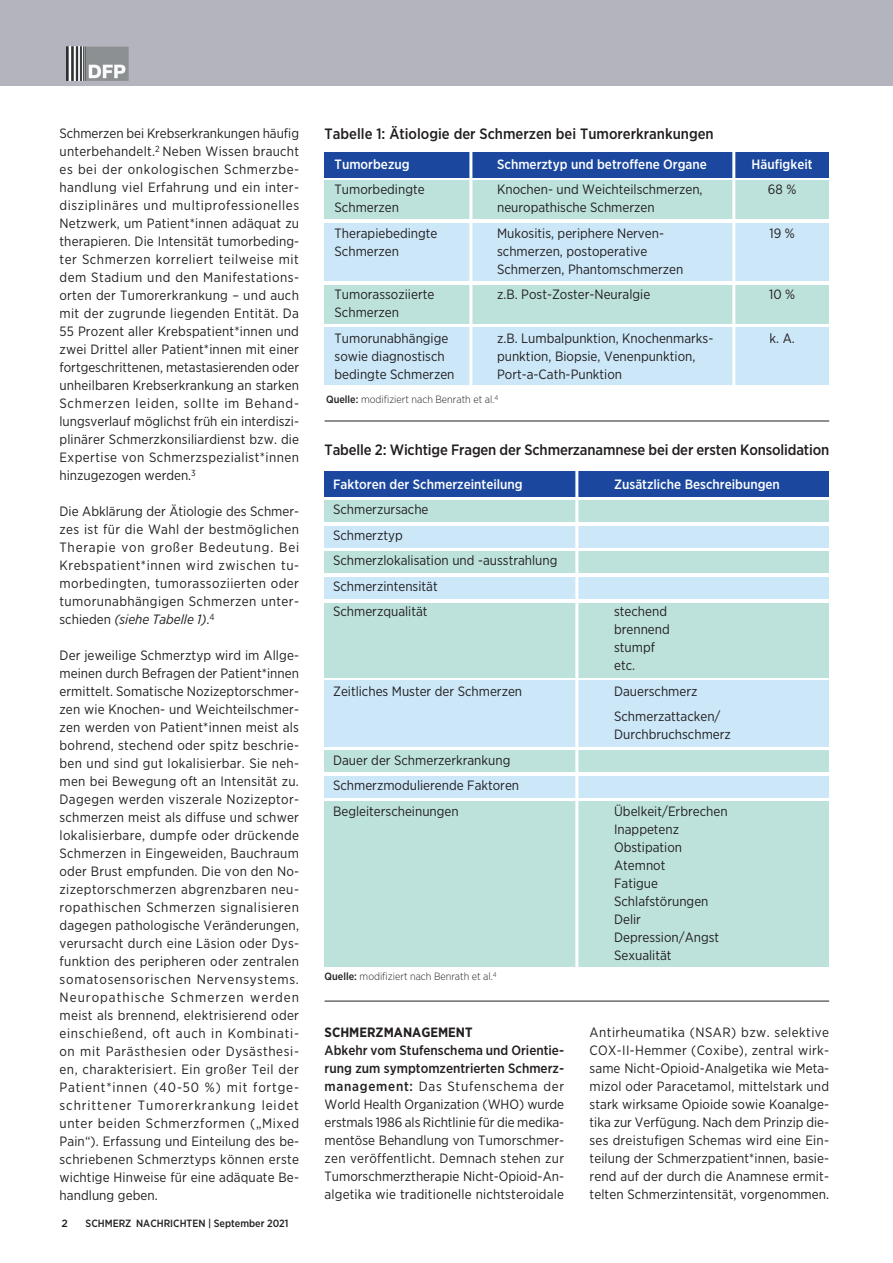
<style>
.page{position:relative;width:893px;height:1263px;background:#fff}
.page>*{position:absolute;margin:0;border:0;box-sizing:border-box;transform-origin:0 0}
.Brot{font:500 15px "Gotham Narrow";letter-spacing:-.01em;color:#231f20}
.Brot-2{font:13.5px/18px "Gotham Narrow";color:#231f20;text-align:justify}
.Brot-3{font:500 13.5px "Gotham Narrow";color:#fff}
.Brot-4{font:700 13.5px "Gotham Narrow";color:#231f20}
.Quelle_text{font:300 10.5px "Gotham Narrow";color:#231f20}
.t1{font:500 10.5px "Gotham Narrow";color:#231f20}
.t2{font:500 10.5px "Gotham";color:#231f20}
.s1{font-style:italic}
.s2{font-weight:500}
</style>
<div class="page">
<div style="left:325px;top:152px;width:504px;height:26px;background:#1b489e"></div>
<div style="left:325px;top:471px;width:504px;height:25px;background:#1b489e"></div>
<div style="left:325px;top:181px;width:504px;height:38px;background:#bde2dc"></div>
<div style="left:325px;top:501px;width:504px;height:21px;background:#bde2dc"></div>
<div style="left:325px;top:552px;width:504px;height:21px;background:#bde2dc"></div>
<div style="left:325px;top:750px;width:504px;height:22px;background:#bde2dc"></div>
<div style="left:325px;top:603px;width:504px;height:75px;background:#bde2dc"></div>
<div style="left:325px;top:802px;width:504px;height:165px;background:#bde2dc"></div>
<div style="left:325px;top:223px;width:504px;height:58px;background:#cbe7f8"></div>
<div style="left:325px;top:526px;width:504px;height:21px;background:#cbe7f8"></div>
<div style="left:325px;top:577px;width:504px;height:21px;background:#cbe7f8"></div>
<div style="left:325px;top:776px;width:504px;height:21px;background:#cbe7f8"></div>
<div style="left:325px;top:681px;width:504px;height:66px;background:#cbe7f8"></div>
<div style="left:325px;top:327px;width:504px;height:58px;background:#cbe7f8"></div>
<div style="left:325px;top:285px;width:504px;height:38px;background:#bde2dc"></div>
<div style="left:0;top:0;width:893px;height:85px;background:#b3b4be"></div>
<img style="left:66px;top:47px;width:62px;height:33px">
<hr style="left:325px;top:421px;width:504px;height:1px;background:#231f20">
<hr style="left:325px;top:1001px;width:504px;height:1px;background:#231f20">
<hr style="left:469px;top:152px;width:3px;height:238px;background:#fff">
<hr style="left:575px;top:467px;width:3px;height:504px;background:#fff">
<hr style="left:732px;top:152px;width:3px;height:238px;background:#fff">
<p class="Brot-2" style="left:60px;top:123px;width:241px">Schmerzen bei Krebserkrankungen häufig unterbehandelt.<sup>2</sup> Neben Wissen braucht es bei der onkologischen Schmerzbe&shy;handlung viel Erfahrung und ein inter&shy;disziplinäres und multiprofessionelles Netzwerk, um Patient*innen adäquat zu therapieren. Die Intensität tumorbeding&shy;ter Schmerzen korreliert teilweise mit dem Stadium und den Manifestations&shy;orten der Tumorerkrankung – und auch mit der zugrunde liegenden Entität. Da 55 Prozent aller Krebspatient*innen und zwei Drittel aller Patient*innen mit einer fortgeschrittenen, metastasierenden oder unheilbaren Krebserkrankung an starken Schmerzen leiden, sollte im Behand&shy;lungsverlauf möglichst früh ein interdiszi&shy;plinärer Schmerzkonsiliardienst bzw. die Expertise von Schmerzspezialist*innen hinzugezogen werden.<sup>3</sup></p>
<p class="Brot-2" style="left:60px;top:501px;width:241px">Die Abklärung der Ätiologie des Schmer&shy;zes ist für die Wahl der bestmöglichen Therapie von großer Bedeutung. Bei Krebspatient*innen wird zwischen tu&shy;morbedingten, tumorassoziierten oder tumorunabhängigen Schmerzen unter&shy;schieden <span class="s1">(siehe Tabelle 1)</span>.<sup>4</sup></p>
<p class="Brot-2" style="left:60px;top:645px;width:241px">Der jeweilige Schmerztyp wird im Allge&shy;meinen durch Befragen der Patient*innen ermittelt. Somatische Nozizeptorschmer&shy;zen wie Knochen- und Weichteilschmer&shy;zen werden von Patient*innen meist als bohrend, stechend oder spitz beschrie&shy;ben und sind gut lokalisierbar. Sie neh&shy;men bei Bewegung oft an Intensität zu.<br>Dagegen werden viszerale Nozizeptor&shy;schmerzen meist als diffuse und schwer lokalisierbare, dumpfe oder drückende Schmerzen in Eingeweiden, Bauchraum oder Brust empfunden. Die von den No&shy;zizeptorschmerzen abgrenzbaren neu&shy;ropathischen Schmerzen signalisieren dagegen pathologische Veränderungen, verursacht durch eine Läsion oder Dys&shy;funktion des peripheren oder zentralen somatosensorischen Nervensystems.<br>Neuropathische Schmerzen werden meist als brennend, elektrisierend oder einschießend, oft auch in Kombinati&shy;on mit Parästhesien oder Dysästhesi&shy;en, charakterisiert. Ein großer Teil der Patient*innen (40-50 %) mit fortge&shy;schrittener Tumorerkrankung leidet unter beiden Schmerzformen („Mixed Pain“). Erfassung und Einteilung des be&shy;schriebenen Schmerztyps können erste wichtige Hinweise für eine adäquate Be&shy;handlung geben.</p>
<p class="t2" style="left:62px;top:1216px;width:8px">2</p>
<p class="t1" style="left:86px;top:1216px;width:204px">SCHMERZ NACHRICHTEN | September 2021</p>
<p class="Brot" style="left:325px;top:124px;width:391px">Tabelle 1: Ätiologie der Schmerzen bei Tumorerkrankungen</p>
<p class="Brot-3" style="left:335px;top:155px;width:77px">Tumorbezug</p>
<p class="Brot-3" style="left:497px;top:155px;width:211px">Schmerztyp und betroffene Organe</p>
<p class="Brot-3" style="left:752px;top:155px;width:62px">Häufigkeit</p>
<p class="Brot-2" style="left:335px;top:180px;width:92px">Tumorbedingte</p>
<p class="Brot-2" style="left:497px;top:180px;width:207px">Knochen- und Weichteilschmerzen,</p>
<p class="Brot-2" style="left:768px;top:180px;width:30px">68 %</p>
<p class="Brot-2" style="left:335px;top:198px;width:66px">Schmerzen</p>
<p class="Brot-2" style="left:497px;top:198px;width:159px">neuropathische Schmerzen</p>
<p class="Brot-2" style="left:335px;top:223px;width:104px">Therapiebedingte</p>
<p class="Brot-2" style="left:497px;top:223px;width:168px">Mukositis, periphere Nerven-</p>
<p class="Brot-2" style="left:769px;top:223px;width:27px">19 %</p>
<p class="Brot-2" style="left:335px;top:241px;width:66px">Schmerzen</p>
<p class="Brot-2" style="left:497px;top:241px;width:152px">schmerzen, postoperative</p>
<p class="Brot-2" style="left:497px;top:259px;width:188px">Schmerzen, Phantomschmerzen</p>
<p class="Brot-2" style="left:335px;top:285px;width:101px">Tumorassoziierte</p>
<p class="Brot-2" style="left:497px;top:285px;width:155px">z.B. Post-Zoster-Neuralgie</p>
<p class="Brot-2" style="left:769px;top:285px;width:28px">10 %</p>
<p class="Brot-2" style="left:335px;top:303px;width:66px">Schmerzen</p>
<p class="Brot-2" style="left:335px;top:328px;width:115px">Tumorunabhängige</p>
<p class="Brot-2" style="left:497px;top:328px;width:218px">z.B. Lumbalpunktion, Knochenmarks-</p>
<p class="Brot-2" style="left:769px;top:328px;width:27px">k. A.</p>
<p class="Brot-2" style="left:335px;top:346px;width:112px">sowie diagnostisch</p>
<p class="Brot-2" style="left:497px;top:346px;width:200px">punktion, Biopsie, Venenpunktion,</p>
<p class="Brot-2" style="left:335px;top:364px;width:121px">bedingte Schmerzen</p>
<p class="Brot-2" style="left:497px;top:364px;width:127px">Port-a-Cath-Punktion</p>
<p class="Quelle_text" style="left:326px;top:392px;width:174px"><span class="s2">Quelle:</span> modifiziert nach Benrath et al.<sup>4</sup></p>
<p class="Brot" style="left:325px;top:440px;width:506px">Tabelle 2: Wichtige Fragen der Schmerzanamnese bei der ersten Konsolidation</p>
<p class="Brot-3" style="left:333px;top:475px;width:191px">Faktoren der Schmerzeinteilung</p>
<p class="Brot-3" style="left:614px;top:475px;width:167px">Zusätzliche Beschreibungen</p>
<p class="Brot-2" style="left:333px;top:500px;width:97px">Schmerzursache</p>
<p class="Brot-2" style="left:333px;top:526px;width:71px">Schmerztyp</p>
<p class="Brot-2" style="left:333px;top:551px;width:226px">Schmerzlokalisation und -ausstrahlung</p>
<p class="Brot-2" style="left:333px;top:577px;width:106px">Schmerzintensität</p>
<p class="Brot-2" style="left:333px;top:602px;width:96px">Schmerzqualität</p>
<p class="Brot-2" style="left:614px;top:602px;width:54px">stechend</p>
<p class="Brot-2" style="left:614px;top:620px;width:57px">brennend</p>
<p class="Brot-2" style="left:614px;top:638px;width:42px">stumpf</p>
<p class="Brot-2" style="left:614px;top:656px;width:23px">etc.</p>
<p class="Brot-2" style="left:333px;top:682px;width:191px">Zeitliches Muster der Schmerzen</p>
<p class="Brot-2" style="left:614px;top:682px;width:85px">Dauerschmerz</p>
<p class="Brot-2" style="left:614px;top:707px;width:108px">Schmerzattacken/</p>
<p class="Brot-2" style="left:614px;top:725px;width:118px">Durchbruchschmerz</p>
<p class="Brot-2" style="left:333px;top:751px;width:179px">Dauer der Schmerzerkrankung</p>
<p class="Brot-2" style="left:333px;top:776px;width:188px">Schmerzmodulierende Faktoren</p>
<p class="Brot-2" style="left:333px;top:802px;width:127px">Begleiterscheinungen</p>
<p class="Brot-2" style="left:614px;top:802px;width:115px">Übelkeit/Erbrechen</p>
<p class="Brot-2" style="left:614px;top:820px;width:67px">Inappetenz</p>
<p class="Brot-2" style="left:614px;top:838px;width:70px">Obstipation</p>
<p class="Brot-2" style="left:614px;top:856px;width:53px">Atemnot</p>
<p class="Brot-2" style="left:614px;top:874px;width:45px">Fatigue</p>
<p class="Brot-2" style="left:614px;top:892px;width:96px">Schlafstörungen</p>
<p class="Brot-2" style="left:614px;top:910px;width:28px">Delir</p>
<p class="Brot-2" style="left:614px;top:928px;width:107px">Depression/Angst</p>
<p class="Brot-2" style="left:614px;top:946px;width:59px">Sexualität</p>
<p class="Quelle_text" style="left:325px;top:970px;width:174px"><span class="s2">Quelle:</span> modifiziert nach Benrath et al.<sup>4</sup></p>
<p class="Brot-4" style="left:325px;top:1023px;width:150px">SCHMERZMANAGEMENT</p>
<p class="Brot-2" style="left:325px;top:1041px;width:241px"><span class="s2">Abkehr vom Stufenschema und Orientie&shy;rung zum symptomzentrierten Schmerz&shy;management:</span> Das Stufenschema der World Health Organization (WHO) wurde erstmals 1986 als Richtlinie für die medika&shy;mentöse Behandlung von Tumorschmer&shy;zen veröffentlicht. Demnach stehen zur Tumorschmerztherapie Nicht-Opioid-An&shy;algetika wie traditionelle nichtsteroidale</p>
<p class="Brot-2" style="left:590px;top:1023px;width:241px">Antirheumatika (NSAR) bzw. selektive COX-II-Hemmer (Coxibe), zentral wirk&shy;same Nicht-Opioid-Analgetika wie Meta&shy;mizol oder Paracetamol, mittelstark und stark wirksame Opioide sowie Koanalge&shy;tika zur Verfügung. Nach dem Prinzip die&shy;ses dreistufigen Schemas wird eine Ein&shy;teilung der Schmerzpatient*innen, basie&shy;rend auf der durch die Anamnese ermit&shy;telten Schmerzintensität, vorgenommen.</p>
</div>
